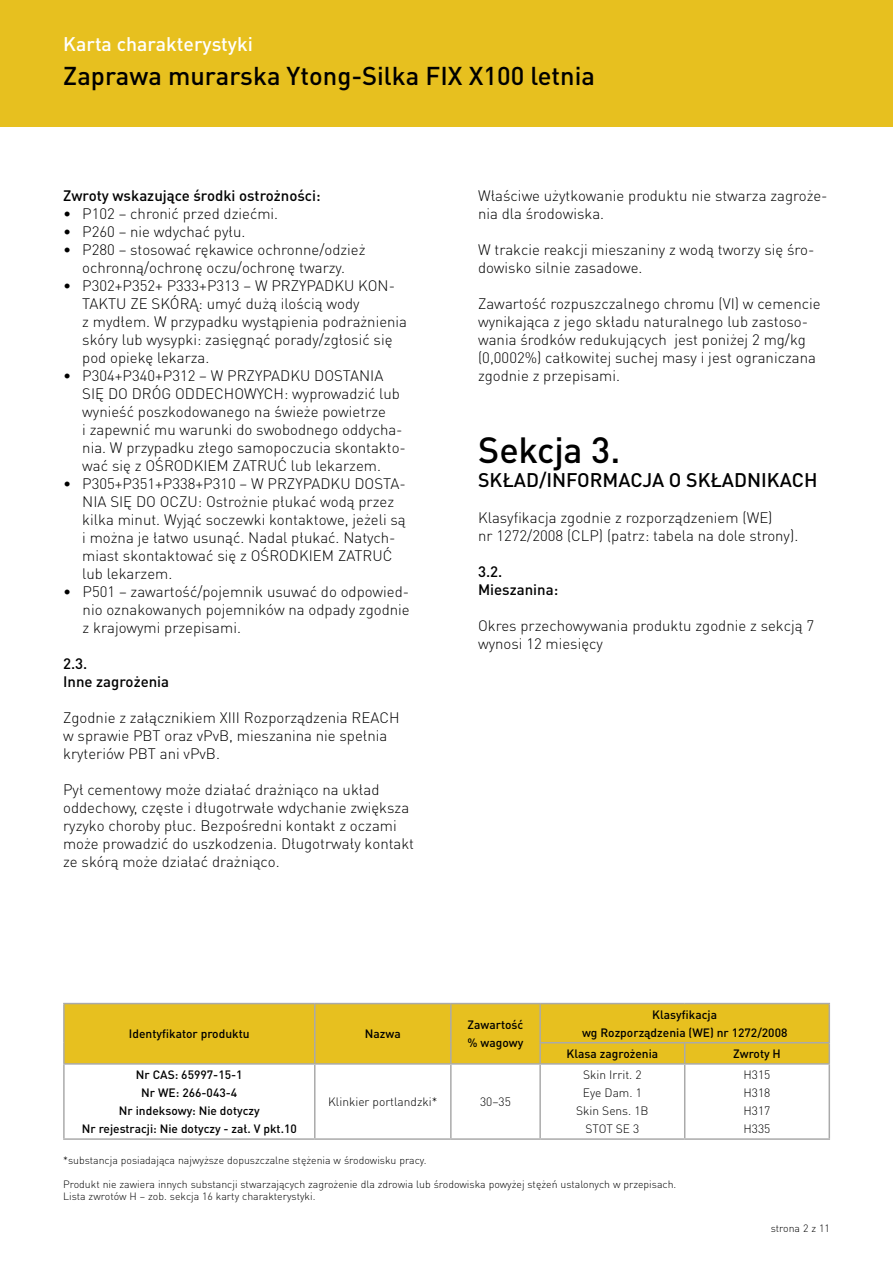
<style>
.page{position:relative;width:893px;height:1263px;background:#fff}
.page>*{position:absolute;margin:0;border:0;box-sizing:border-box;transform-origin:0 0}
.t1{font:500 36px "DIN Pro";letter-spacing:-.01em;color:#000}
.t2{font:500 25.5px "DIN Pro";color:#000}
.t3{font:500 19.5px "DIN Pro";color:#000}
.t4{font:500 19.5px "DIN Pro";color:#fff}
.t5{font:300 15px/18px "DIN Pro";color:#000}
.t6{font:500 15px/18px "DIN Pro";color:#000}
.t7{font:500 12px/18px "DIN Pro";color:#000;text-align:center}
.t8{font:300 12px/18px "DIN Pro";color:#000;text-align:center}
.t9{font:300 10.5px/12px "DIN Pro";color:#000}
</style>
<div class="page">
<div style="left:0;top:0;width:893px;height:126px;background:#e7c01f"></div>
<div style="left:65px;top:1004px;width:763px;height:59px;background:#e7c01f"></div>
<hr style="left:63px;top:1003px;width:252px;height:1px;background:#aaa">
<hr style="left:63px;top:1004px;width:2px;height:39px;background:#aaa">
<hr style="left:315px;top:1003px;width:136px;height:1px;background:#aaa">
<hr style="left:314px;top:1004px;width:2px;height:39px;background:#aaa">
<hr style="left:451px;top:1003px;width:89px;height:1px;background:#aaa">
<hr style="left:450px;top:1004px;width:2px;height:39px;background:#aaa">
<hr style="left:540px;top:1003px;width:145px;height:1px;background:#aaa">
<hr style="left:539px;top:1004px;width:2px;height:38px;background:#aaa">
<hr style="left:685px;top:1003px;width:145px;height:1px;background:#aaa">
<hr style="left:828px;top:1004px;width:2px;height:38px;background:#aaa">
<hr style="left:63px;top:1043px;width:2px;height:20px;background:#aaa">
<hr style="left:314px;top:1043px;width:2px;height:20px;background:#aaa">
<hr style="left:450px;top:1043px;width:2px;height:20px;background:#aaa">
<hr style="left:539px;top:1042px;width:146px;height:1px;background:#aaa">
<hr style="left:539px;top:1043px;width:2px;height:20px;background:#aaa">
<hr style="left:685px;top:1042px;width:145px;height:1px;background:#aaa">
<svg style="left:684px;top:1043px;width:1px;height:20px"></svg>
<hr style="left:828px;top:1043px;width:2px;height:20px;background:#aaa">
<hr style="left:63px;top:1063px;width:252px;height:2px;background:#aaa">
<hr style="left:63px;top:1065px;width:2px;height:73px;background:#aaa">
<hr style="left:315px;top:1063px;width:136px;height:2px;background:#aaa">
<hr style="left:314px;top:1065px;width:2px;height:73px;background:#aaa">
<hr style="left:451px;top:1063px;width:89px;height:2px;background:#aaa">
<hr style="left:450px;top:1065px;width:2px;height:73px;background:#aaa">
<hr style="left:540px;top:1063px;width:145px;height:2px;background:#aaa">
<hr style="left:539px;top:1065px;width:2px;height:73px;background:#aaa">
<hr style="left:685px;top:1063px;width:145px;height:2px;background:#aaa">
<hr style="left:684px;top:1065px;width:1px;height:73px;background:#aaa">
<hr style="left:828px;top:1065px;width:2px;height:73px;background:#aaa">
<hr style="left:63px;top:1138px;width:252px;height:2px;background:#aaa">
<hr style="left:315px;top:1138px;width:136px;height:2px;background:#aaa">
<hr style="left:451px;top:1138px;width:89px;height:2px;background:#aaa">
<hr style="left:540px;top:1138px;width:145px;height:2px;background:#aaa">
<hr style="left:685px;top:1138px;width:145px;height:2px;background:#aaa">
<h3 class="t4" style="left:63px;top:31px;width:191px">Karta charakterystyki</h3>
<h2 class="t2" style="left:63px;top:59px;width:533px">Zaprawa murarska Ytong-Silka FIX X100 letnia</h2>
<p class="t6" style="left:63px;top:186px;width:259px">Zwroty wskazujące środki ostrożności:</p>
<p class="t5" style="left:63px;top:204px;width:217px">• P102 – chronić przed dziećmi.</p>
<p class="t5" style="left:63px;top:222px;width:184px">• P260 – nie wdychać pyłu.</p>
<p class="t5" style="left:63px;top:240px;width:304px;text-align:center">• P280 – stosować rękawice ochronne/odzież ochronną/ochronę oczu/ochronę twarzy.</p>
<p class="t5" style="left:82px;top:276px;width:326px;text-indent:-19px">• P302+P352+ P333+P313 – W PRZYPADKU KON-TAKTU ZE SKÓRĄ: umyć dużą ilością wody<br>z mydłem. W przypadku wystąpienia podrażnienia skóry lub wysypki: zasięgnąć porady/zgłosić się pod opiekę lekarza.</p>
<p class="t5" style="left:82px;top:366px;width:325px;text-indent:-19px">• P304+P340+P312 – W PRZYPADKU DOSTANIA SIĘ DO DRÓG ODDECHOWYCH: wyprowadzić lub wynieść poszkodowanego na świeże powietrze<br>i zapewnić mu warunki do swobodnego oddycha&shy;nia. W przypadku złego samopoczucia skontakto&shy;wać się z OŚRODKIEM ZATRUĆ lub lekarzem.</p>
<p class="t5" style="left:82px;top:474px;width:325px;text-indent:-19px">• P305+P351+P338+P310 – W PRZYPADKU DOSTA-NIA SIĘ DO OCZU: Ostrożnie płukać wodą przez kilka minut. Wyjąć soczewki kontaktowe, jeżeli są i można je łatwo usunąć. Nadal płukać. Natych&shy;miast skontaktować się z OŚRODKIEM ZATRUĆ lub lekarzem.</p>
<p class="t5" style="left:83px;top:582px;width:329px;text-align:justify;text-indent:-20px">• P501 – zawartość/pojemnik usuwać do odpowied&shy;nio oznakowanych pojemników na odpady zgodnie z krajowymi przepisami.</p>
<p class="t6" style="left:63px;top:654px;width:108px">2.3.<br>Inne zagrożenia</p>
<p class="t5" style="left:63px;top:708px;width:338px">Zgodnie z załącznikiem XIII Rozporządzenia REACH w sprawie PBT oraz vPvB, mieszanina nie spełnia kryteriów PBT ani vPvB.</p>
<p class="t5" style="left:63px;top:780px;width:353px">Pył cementowy może działać drażniąco na układ oddechowy, częste i długotrwałe wdychanie zwiększa ryzyko choroby płuc. Bezpośredni kontakt z oczami może prowadzić do uszkodzenia. Długotrwały kontakt ze skórą może działać drażniąco.</p>
<p class="t5" style="left:478px;top:186px;width:351px">Właściwe użytkowanie produktu nie stwarza zagroże&shy;nia dla środowiska.</p>
<p class="t5" style="left:478px;top:240px;width:338px">W trakcie reakcji mieszaniny z wodą tworzy się śro&shy;dowisko silnie zasadowe.</p>
<p class="t5" style="left:478px;top:294px;width:344px">Zawartość rozpuszczalnego chromu (VI) w cemencie wynikająca z jego składu naturalnego lub zastoso&shy;wania środków redukujących jest poniżej 2 mg/kg (0,0002%) całkowitej suchej masy i jest ograniczana zgodnie z przepisami.</p>
<h1 class="t1" style="left:478px;top:427px;width:144px">Sekcja 3.</h1>
<h3 class="t3" style="left:478px;top:467px;width:341px">SKŁAD/INFORMACJA O SKŁADNIKACH</h3>
<p class="t5" style="left:478px;top:509px;width:322px">Klasyfikacja zgodnie z rozporządzeniem (WE)<br>nr 1272/2008 (CLP) (patrz: tabela na dole strony).</p>
<p class="t6" style="left:478px;top:562px;width:82px">3.2.<br>Mieszanina:</p>
<p class="t5" style="left:478px;top:617px;width:338px">Okres przechowywania produktu zgodnie z sekcją 7 wynosi 12 miesięcy</p>
<p class="t7" style="left:129px;top:1025px;width:122px">Identyfikator produktu</p>
<p class="t7" style="left:365px;top:1025px;width:37px">Nazwa</p>
<p class="t7" style="left:468px;top:1016px;width:57px;text-align:left">Zawartość % wagowy</p>
<p class="t7" style="left:582px;top:1005px;width:207px">Klasyfikacja<br>wg Rozporządzenia (WE) nr 1272/2008</p>
<p class="t7" style="left:567px;top:1044px;width:93px">Klasa zagrożenia</p>
<p class="t7" style="left:733px;top:1044px;width:49px">Zwroty H</p>
<p class="t7" style="left:82px;top:1065px;width:216px">Nr CAS: 65997-15-1<br>Nr WE: 266-043-4<br>Nr indeksowy: Nie dotyczy<br>Nr rejestracji: Nie dotyczy - zał. V pkt.10</p>
<p class="t8" style="left:576px;top:1065px;width:74px">Skin Irrit. 2<br>Eye Dam. 1<br>Skin Sens. 1B<br>STOT SE 3</p>
<p class="t8" style="left:744px;top:1065px;width:28px;text-align:justify">H315<br>H318<br>H317<br>H335</p>
<p class="t8" style="left:328px;top:1092px;width:111px">Klinkier portlandzki*</p>
<p class="t8" style="left:480px;top:1092px;width:32px">30–35</p>
<p class="t9" style="left:63px;top:1154px;width:365px">*substancja posiadająca najwyższe dopuszczalne stężenia w środowisku pracy.</p>
<p class="t9" style="left:63px;top:1178px;width:615px">Produkt nie zawiera innych substancji stwarzających zagrożenie dla zdrowia lub środowiska powyżej stężeń ustalonych w przepisach.<br>Lista zwrotów H – zob. sekcja 16 karty charakterystyki.</p>
<p class="t9" style="left:771px;top:1221px;width:61px">strona 2 z 11</p>
</div>
